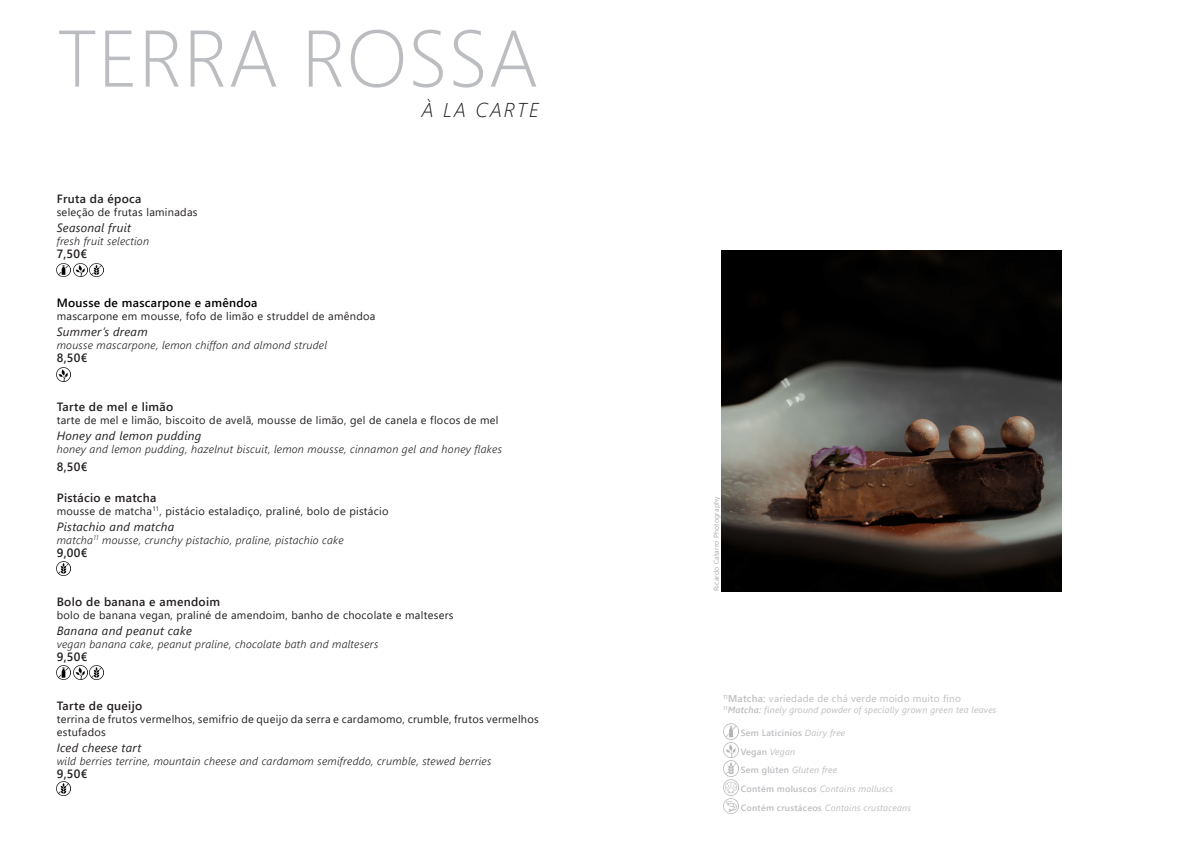
<style>
.page{position:relative;width:1191px;height:842px;background:#fff}
.page>*{position:absolute;margin:0;border:0;box-sizing:border-box;transform-origin:0 0}
.t1{font:300 80px "Segoe UI";letter-spacing:.005em;color:#bcbdc0}
.t2{font:italic 300 20px "Segoe UI";letter-spacing:.1em;color:#231f20}
.t3{font:600 12px "Segoe UI";letter-spacing:.025em;color:#231f20}
.t4{font:italic 12px "Segoe UI";letter-spacing:.025em;color:#231f20}
.t5{font:600 12px "Segoe UI";letter-spacing:.025em;color:#000}
.t6{font:11px/13px "Segoe UI";letter-spacing:.025em;color:#231f20}
.t7{font:italic 300 11px "Segoe UI";letter-spacing:.025em;color:#231f20}
.t8{font:10px "Segoe UI";letter-spacing:.025em;color:#bcbdc0}
.t9{font:italic 9px "Segoe UI";letter-spacing:.025em;color:#bcbdc0}
.t10{font:600 9px "Segoe UI";letter-spacing:.025em;color:#bcbdc0}
.t11{font:7px "Segoe UI";letter-spacing:.025em;color:#a8a9ad}
.s1{font-weight:600}
.s2{font-weight:400;font-style:italic}
.s3{font-weight:600;font-style:normal}
</style>
<div class="page">
<img style="left:723px;top:742px;width:15px;height:16px">
<img style="left:723px;top:724px;width:15px;height:15px">
<img style="left:723px;top:761px;width:15px;height:15px">
<img style="left:723px;top:779px;width:15px;height:16px">
<img style="left:723px;top:798px;width:15px;height:16px">
<img style="left:73px;top:263px;width:14px;height:14px">
<img style="left:90px;top:263px;width:14px;height:14px">
<img style="left:57px;top:263px;width:14px;height:14px">
<img style="left:90px;top:666px;width:14px;height:14px">
<img style="left:73px;top:666px;width:14px;height:14px">
<img style="left:57px;top:666px;width:14px;height:14px">
<img style="left:57px;top:562px;width:14px;height:14px">
<img style="left:57px;top:367px;width:14px;height:14px">
<img style="left:57px;top:781px;width:14px;height:14px">
<img style="left:721px;top:251px;width:340px;height:340px">
<p class="t1" style="left:57px;top:-17px;width:483px">TERRA ROSSA</p>
<p class="t2" style="left:422px;top:91px;width:118px">À LA CARTE</p>
<p class="t3" style="left:57px;top:187px;width:86px">Fruta da época</p>
<p class="t6" style="left:57px;top:204px;width:142px">seleção de frutas laminadas</p>
<p class="t4" style="left:57px;top:216px;width:76px">Seasonal fruit</p>
<p class="t7" style="left:57px;top:230px;width:94px">fresh fruit selection</p>
<p class="t3" style="left:57px;top:242px;width:32px">7,50€</p>
<p class="t5" style="left:57px;top:291px;width:202px">Mousse de mascarpone e amêndoa</p>
<p class="t6" style="left:57px;top:308px;width:320px">mascarpone em mousse, fofo de limão e struddel de amêndoa</p>
<p class="t4" style="left:57px;top:320px;width:92px">Summer’s dream</p>
<p class="t7" style="left:57px;top:334px;width:272px">mousse mascarpone, lemon chiffon and almond strudel</p>
<p class="t3" style="left:57px;top:346px;width:32px">8,50€</p>
<p class="t3" style="left:57px;top:395px;width:118px">Tarte de mel e limão</p>
<p class="t6" style="left:57px;top:412px;width:443px">tarte de mel e limão, biscoito de avelã, mousse de limão, gel de canela e flocos de mel</p>
<p class="t4" style="left:57px;top:424px;width:146px">Honey and lemon pudding</p>
<p class="t7" style="left:57px;top:438px;width:447px">honey and lemon pudding, hazelnut biscuit, lemon mousse, cinnamon gel and honey flakes</p>
<p class="t3" style="left:57px;top:455px;width:32px">8,50€</p>
<p class="t3" style="left:57px;top:486px;width:101px">Pistácio e matcha</p>
<p class="t6" style="left:57px;top:503px;width:333px">mousse de matcha<sup>11</sup>, pistácio estaladiço, praliné, bolo de pistácio</p>
<p class="t4" style="left:57px;top:515px;width:119px">Pistachio and matcha</p>
<p class="t7" style="left:57px;top:529px;width:289px">matcha<sup>11</sup> mousse, crunchy pistachio, praline, pistachio cake</p>
<p class="t3" style="left:57px;top:541px;width:32px">9,00€</p>
<p class="t3" style="left:57px;top:590px;width:165px">Bolo de banana e amendoim</p>
<p class="t6" style="left:57px;top:607px;width:398px">bolo de banana vegan, praliné de amendoim, banho de chocolate e maltesers</p>
<p class="t4" style="left:57px;top:619px;width:137px">Banana and peanut cake</p>
<p class="t7" style="left:57px;top:633px;width:323px">vegan banana cake, peanut praline, chocolate bath and maltesers</p>
<p class="t3" style="left:57px;top:645px;width:32px">9,50€</p>
<p class="t3" style="left:57px;top:694px;width:87px">Tarte de queijo</p>
<p class="t6" style="left:57px;top:711px;width:483px">terrina de frutos vermelhos, semifrio de queijo da serra e cardamomo, crumble, frutos vermelhos estufados</p>
<p class="t4" style="left:57px;top:736px;width:86px">Iced cheese tart</p>
<p class="t7" style="left:57px;top:750px;width:436px">wild berries terrine, mountain cheese and cardamom semifreddo, crumble, stewed berries</p>
<p class="t3" style="left:57px;top:762px;width:32px">9,50€</p>
<p class="t11" style="left:710px;top:591px;width:96px;rotate:-90deg">Ricardo Catarro Photography</p>
<p class="t8" style="left:723px;top:689px;width:239px"><sup>11</sup><span class="s1">Matcha:</span> variedade de chá verde moído muito fino</p>
<p class="t9" style="left:723px;top:701px;width:275px"><sup>11</sup><span class="s1">Matcha:</span> finely ground powder of specially grown green tea leaves</p>
<p class="t10" style="left:740px;top:725px;width:106px">Sem Laticínios <span class="s2">Dairy free</span></p>
<p class="t10" style="left:740px;top:743px;width:56px">Vegan <span class="s2">Vegan</span></p>
<p class="t9" style="left:740px;top:762px;width:98px"><span class="s3">Sem glúten</span> Gluten free</p>
<p class="t9" style="left:740px;top:780px;width:154px"><span class="s3">Contém moluscos</span> Contains molluscs</p>
<p class="t9" style="left:740px;top:799px;width:172px"><span class="s3">Contém crustáceos</span> Contains crustaceans</p>
</div>
